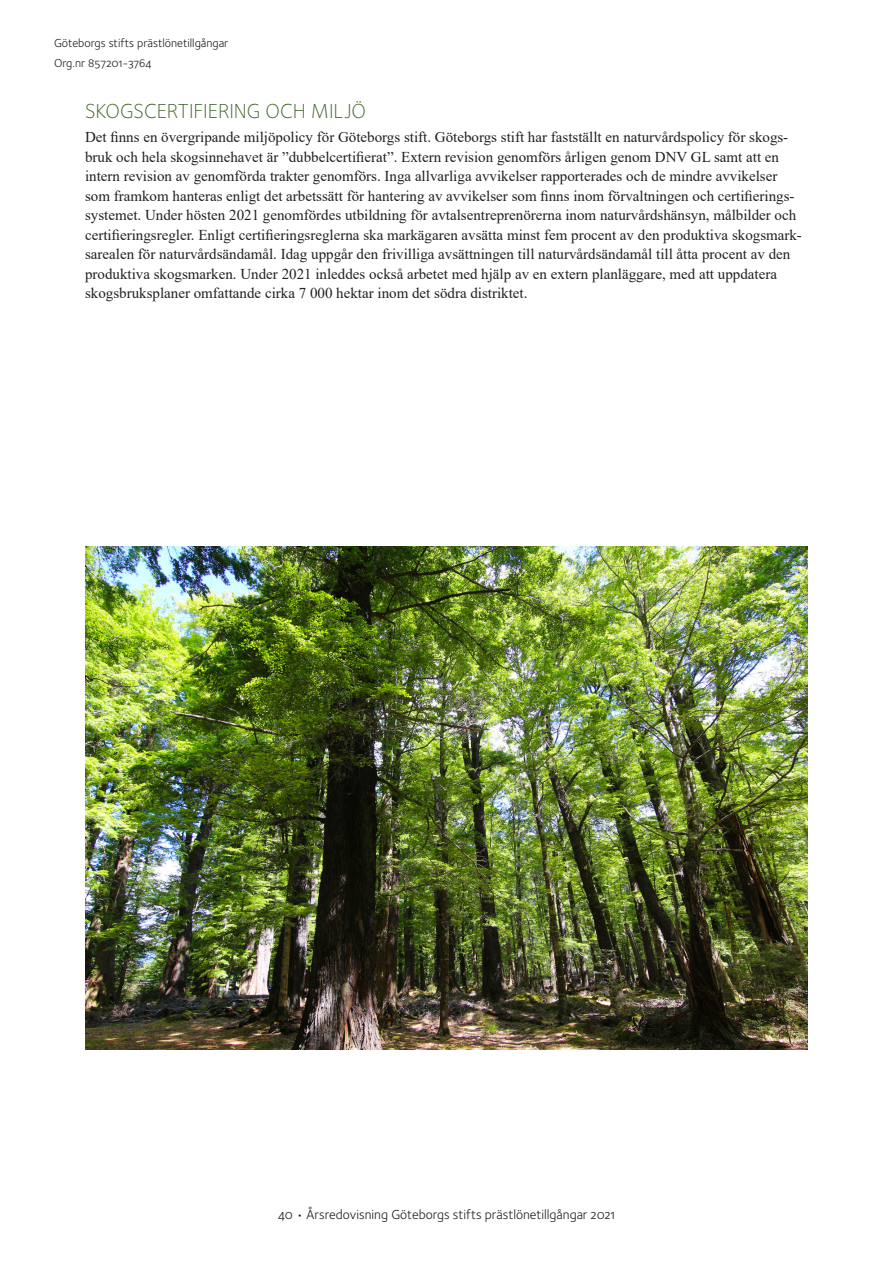
<style>
.page{position:relative;width:893px;height:1263px;background:#fff}
.page>*{position:absolute;margin:0;border:0;box-sizing:border-box;transform-origin:0 0}
.Rubrik_2_-_PLT{font:300 21px "Foundry Sterling";color:#406627}
.Svky17-bröd-times{font:15px/19.5px "Times New Roman";color:#231f20}
.t1{font:13.5px "Foundry Sterling Book OSF";color:#231f20}
.t2{font:12px/19.5px "Foundry Sterling Book OSF";color:#231f20}
</style>
<div class="page">
<img style="left:85px;top:546px;width:723px;height:503px">
<p class="t2" style="left:54px;top:34px;width:176px">Göteborgs stifts prästlönetillgångar<br>Org.nr 857201-3764</p>
<p class="Rubrik_2_-_PLT" style="left:85px;top:99px;width:283px">SKOGSCERTIFIERING OCH MILJÖ</p>
<p class="Svky17-bröd-times" style="left:85px;top:127px;width:718px">Det finns en övergripande miljöpolicy för Göteborgs stift. Göteborgs stift har fastställt en naturvårdspolicy för skogs&shy;bruk och hela skogsinnehavet är ”dubbelcertifierat”. Extern revision genomförs årligen genom DNV GL samt att en intern revision av genomförda trakter genomförs. Inga allvarliga avvikelser rapporterades och de mindre avvikelser som framkom hanteras enligt det arbetssätt för hantering av avvikelser som finns inom förvaltningen och certifierings&shy;systemet. Under hösten 2021 genomfördes utbildning för avtalsentreprenörerna inom naturvårdshänsyn, målbilder och certifieringsregler. Enligt certifieringsreglerna ska markägaren avsätta minst fem procent av den produktiva skogsmark&shy;sarealen för naturvårdsändamål. Idag uppgår den frivilliga avsättningen till naturvårdsändamål till åtta procent av den produktiva skogsmarken. Under 2021 inleddes också arbetet med hjälp av en extern planläggare, med att uppdatera skogsbruksplaner omfattande cirka 7 000 hektar inom det södra distriktet.</p>
<p class="t1" style="left:278px;top:1207px;width:338px">40 • Årsredovisning Göteborgs stifts prästlönetillgångar 2021</p>
</div>
